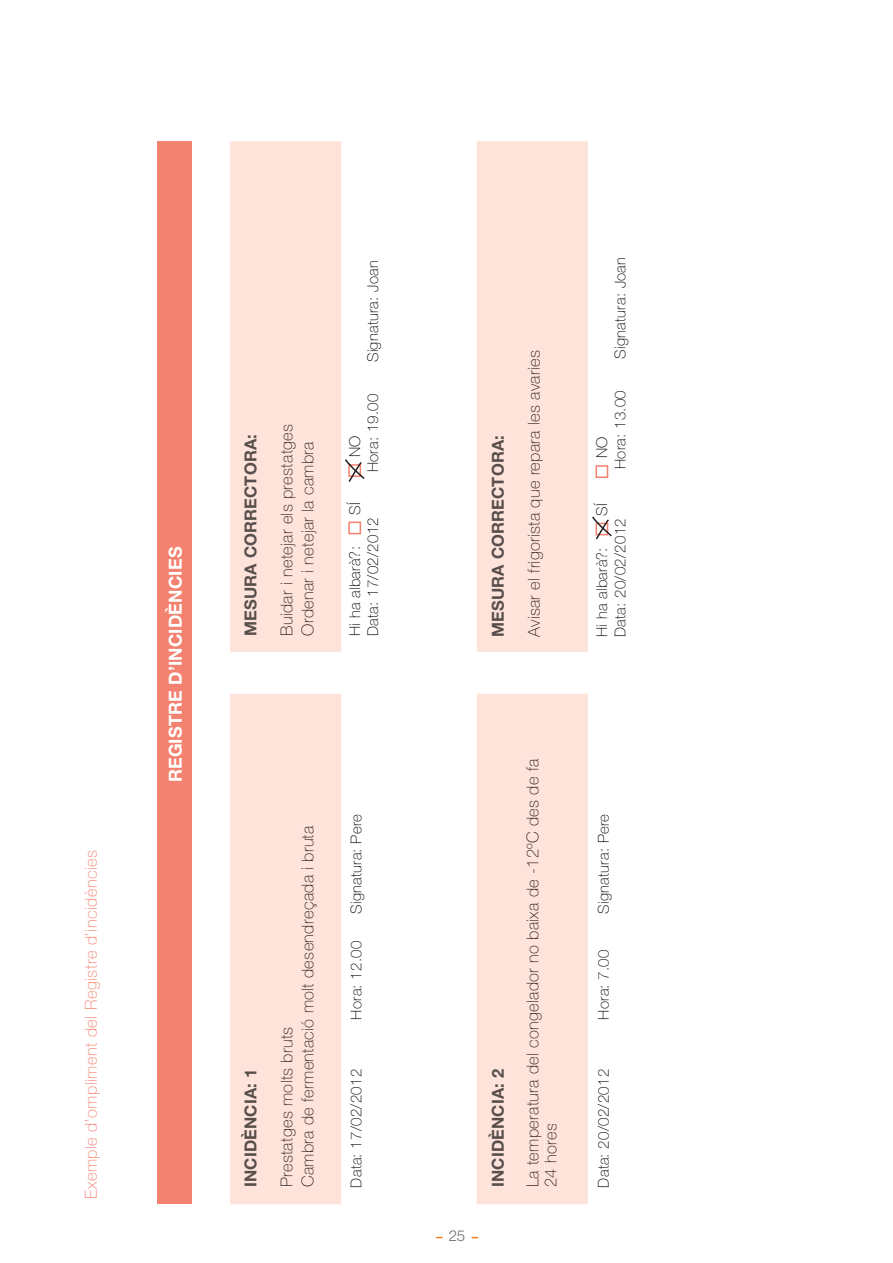
<style>
.page{position:relative;width:893px;height:1263px;background:#fff}
.page>*{position:absolute;margin:0;border:0;box-sizing:border-box;transform-origin:0 0}
.t1{font:700 18px "Helvetica Neue LT Std";letter-spacing:.01em;color:#fff}
.t2{font:100 16.5px/21px "Helvetica Neue LT Std";letter-spacing:.02em;color:#2f2222}
.t3{font:700 16.5px "Helvetica Neue LT Std";letter-spacing:.01em;color:#584e4c}
.t4{font:100 16.5px "Helvetica Neue LT Std";letter-spacing:.03em;color:#f48271}
.t5{font:100 15px "Helvetica Neue LT Std";letter-spacing:.02em;color:#040503}
.t6{font:300 15px "Helvetica Neue LT Std";color:#696b6d}
</style>
<div class="page">
<div style="left:157px;top:141px;width:35px;height:1062px;background:#f48271"></div>
<div style="left:348px;top:522px;width:13px;height:12px;border:2px solid #f48271"></div>
<div style="left:595px;top:465px;width:13px;height:13px;border:2px solid #f48271"></div>
<svg style="left:592px;top:516px;width:20px;height:24px"></svg>
<svg style="left:345px;top:459px;width:20px;height:23px"></svg>
<div style="left:230px;top:694px;width:111px;height:510px;background:#fde3da"></div>
<div style="left:241px;top:1072px;width:16px;height:114px;background:#fde3da"></div>
<div style="left:281px;top:1027px;width:15px;height:159px;background:#fde3da"></div>
<div style="left:302px;top:826px;width:15px;height:361px;background:#fde3da"></div>
<div style="left:230px;top:141px;width:111px;height:511px;background:#fde3da"></div>
<div style="left:245px;top:435px;width:12px;height:200px;background:#fde3da"></div>
<div style="left:281px;top:424px;width:15px;height:211px;background:#fde3da"></div>
<div style="left:302px;top:442px;width:15px;height:193px;background:#fde3da"></div>
<div style="left:477px;top:141px;width:111px;height:511px;background:#fde3da"></div>
<div style="left:492px;top:436px;width:12px;height:200px;background:#fde3da"></div>
<div style="left:528px;top:351px;width:15px;height:286px;background:#fde3da"></div>
<div style="left:477px;top:694px;width:111px;height:510px;background:#fde3da"></div>
<div style="left:489px;top:1069px;width:15px;height:117px;background:#fde3da"></div>
<div style="left:526px;top:759px;width:16px;height:427px;background:#fde3da"></div>
<div style="left:545px;top:1124px;width:12px;height:62px;background:#fde3da"></div>
<p class="t4" style="left:82px;top:1199px;width:350px;rotate:-90deg">Exemple d’ompliment del Registre d’incidències</p>
<p class="t1" style="left:164px;top:782px;width:237px;rotate:-90deg">REGISTRE D’INCIDÈNCIES</p>
<p class="t5" style="left:364px;top:362px;width:103px;rotate:-90deg">Signatura: Joan</p>
<p class="t5" style="left:364px;top:472px;width:80px;rotate:-90deg">Hora: 19.00</p>
<p class="t3" style="left:241px;top:636px;width:203px;rotate:-90deg">MESURA CORRECTORA:</p>
<p class="t2" style="left:276px;top:636px;width:214px;rotate:-90deg">Buidar i netejar els prestatges<br>Ordenar i netejar la cambra</p>
<p class="t3" style="left:488px;top:637px;width:203px;rotate:-90deg">MESURA CORRECTORA:</p>
<p class="t5" style="left:346px;top:457px;width:23px;rotate:-90deg">NO</p>
<p class="t5" style="left:346px;top:515px;width:14px;rotate:-90deg">SÍ</p>
<p class="t5" style="left:364px;top:636px;width:120px;rotate:-90deg">Data: 17/02/2012</p>
<p class="t5" style="left:346px;top:636px;width:91px;rotate:-90deg">Hi ha albarà?:</p>
<p class="t2" style="left:523px;top:637px;width:288px;rotate:-90deg">Avisar el frigorista que repara les avaries</p>
<p class="t5" style="left:611px;top:359px;width:103px;rotate:-90deg">Signatura: Joan</p>
<p class="t5" style="left:611px;top:469px;width:80px;rotate:-90deg">Hora: 13.00</p>
<p class="t5" style="left:593px;top:458px;width:23px;rotate:-90deg">NO</p>
<p class="t5" style="left:593px;top:516px;width:14px;rotate:-90deg">SÍ</p>
<p class="t5" style="left:611px;top:637px;width:120px;rotate:-90deg">Data: 20/02/2012</p>
<p class="t5" style="left:593px;top:637px;width:91px;rotate:-90deg">Hi ha albarà?:</p>
<p class="t3" style="left:241px;top:1187px;width:120px;rotate:-90deg">INCIDÈNCIA: 1</p>
<p class="t2" style="left:276px;top:1187px;width:363px;rotate:-90deg">Prestatges molts bruts<br>Cambra de fermentació molt desendreçada i bruta</p>
<p class="t5" style="left:348px;top:914px;width:101px;rotate:-90deg">Signatura: Pere</p>
<p class="t5" style="left:348px;top:1020px;width:80px;rotate:-90deg">Hora: 12.00</p>
<p class="t5" style="left:348px;top:1187px;width:120px;rotate:-90deg">Data: 17/02/2012</p>
<p class="t6" style="left:449px;top:1227px;width:18px">25</p>
<p class="t3" style="left:488px;top:1187px;width:120px;rotate:-90deg">INCIDÈNCIA: 2</p>
<p class="t2" style="left:523px;top:1187px;width:430px;line-height:18px;rotate:-90deg">La temperatura del congelador no baixa de -12ºC des de fa<br>24 hores</p>
<p class="t5" style="left:595px;top:913px;width:101px;rotate:-90deg">Signatura: Pere</p>
<p class="t5" style="left:595px;top:1020px;width:72px;rotate:-90deg">Hora: 7.00</p>
<p class="t5" style="left:595px;top:1187px;width:120px;rotate:-90deg">Data: 20/02/2012</p>
</div>
